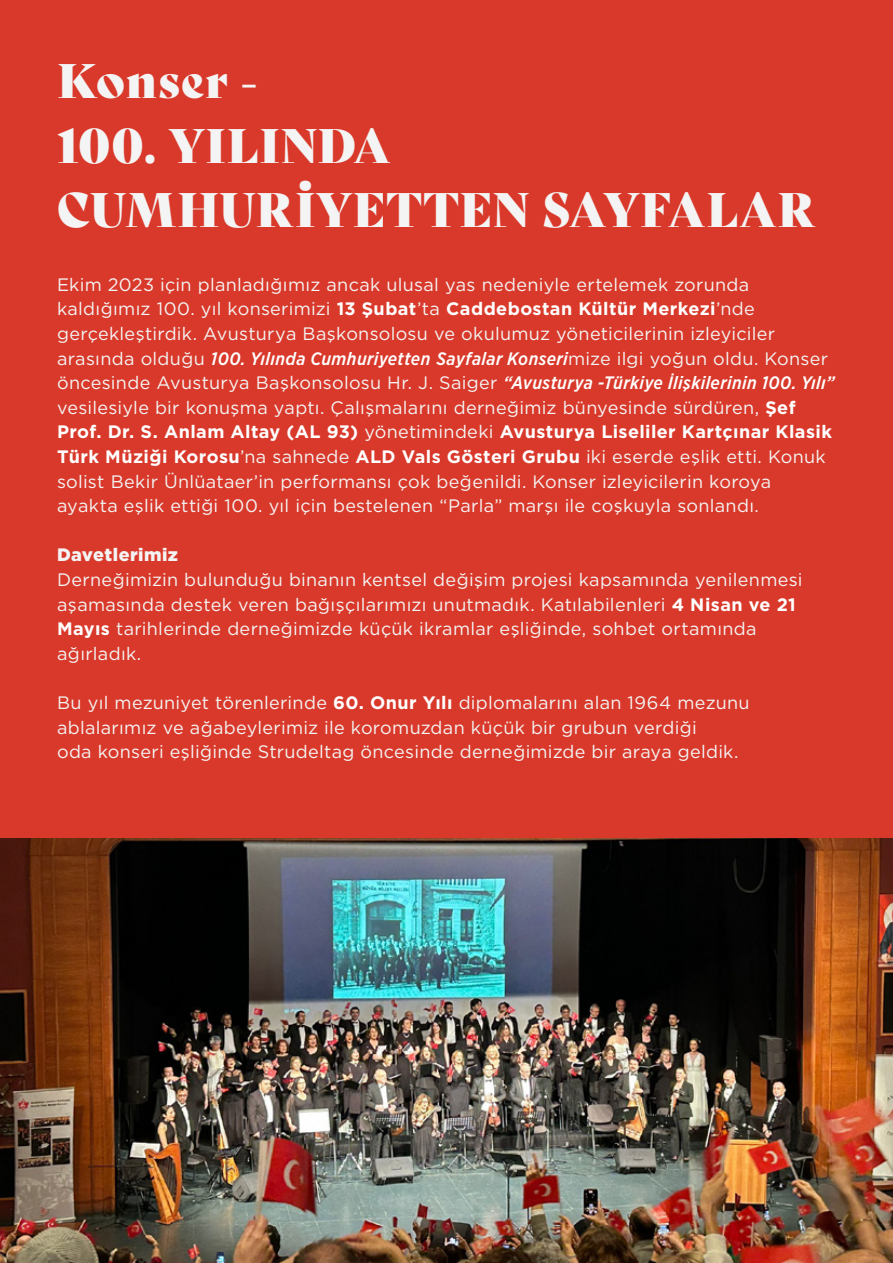
<style>
.page{position:relative;width:893px;height:1263px;background:#fff}
.page>*{position:absolute;margin:0;border:0;box-sizing:border-box;transform-origin:0 0}
.t1{font:47.1px/64.5px "Bely Display";color:#f4f4f4}
.t2{font:18px/24.6px "Gotham";letter-spacing:.015em;color:#f4f4f4}
.t3{font:18px/24.6px "Gotham Bold Tr";letter-spacing:.02em;color:#fff}
.t4{font:italic 500 18px "Gotham Narrow";letter-spacing:.02em;color:#fff}
.t5{font:900 18px "Gotham";letter-spacing:.025em;color:#f4f4f4}
.s1{font-family:"Gotham Bold Tr";color:#fff}
.s2{font-family:"Gotham";font-weight:400;font-style:normal;color:#f4f4f4}
.s3{font-family:"Gotham Narrow";font-weight:500;font-style:italic;color:#fff}
.s4{font-family:"Gotham";color:#f4f4f4}
</style>
<div class="page">
<img style="left:0;top:837px;width:893px;height:426px">
<div style="left:0;top:0;width:893px;height:837px;background:#d9392a"></div>
<h1 class="t1" style="left:57px;top:45px;width:759px">Konser -<br>100. YILINDA<br>CUMHURİYETTEN SAYFALAR</h1>
<p class="t2" style="left:57px;top:272px;width:719px">Ekim 2023 için planladığımız ancak ulusal yas nedeniyle ertelemek zorunda kaldığımız 100. yıl konserimizi <span class="s1">13 Şubat</span>’ta <span class="s1">Caddebostan Kültür Merkezi</span>’nde gerçekleştirdik. Avusturya Başkonsolosu ve okulumuz yöneticilerinin izleyiciler</p>
<p class="t4" style="left:57px;top:347px;width:773px"><span class="s2">arasında olduğu</span> 100. Yılında Cumhuriyetten Sayfalar Konseri<span class="s2">mize ilgi yoğun oldu. Konser</span></p>
<p class="t2" style="left:57px;top:370px;width:779px">öncesinde Avusturya Başkonsolosu Hr. J. Saiger <span class="s3">“Avusturya -Türkiye İlişkilerinin 100. Yılı” </span>vesilesiyle bir konuşma yaptı. Çalışmalarını derneğimiz bünyesinde sürdüren, <span class="s1">Şef</span></p>
<p class="t3" style="left:57px;top:420px;width:776px">Prof. Dr. S. Anlam Altay (AL 93) <span class="s4">yönetimindeki</span> Avusturya Liseliler Kartçınar Klasik<br>Türk Müziği Korosu<span class="s4">’na sahnede</span> ALD Vals Gösteri Grubu <span class="s4">iki eserde eşlik etti. Konuk</span></p>
<p class="t2" style="left:57px;top:469px;width:716px">solist Bekir Ünlüataer’in performansı çok beğenildi. Konser izleyicilerin koroya ayakta eşlik ettiği 100. yıl için bestelenen “Parla” marşı ile coşkuyla sonlandı.</p>
<p class="t5" style="left:57px;top:543px;width:123px">Davetlerimiz</p>
<p class="t2" style="left:57px;top:567px;width:747px">Derneğimizin bulunduğu binanın kentsel değişim projesi kapsamında yenilenmesi aşamasında destek veren bağışçılarımızı unutmadık. Katılabilenleri <span class="s1">4 Nisan ve 21<br>Mayıs</span> tarihlerinde derneğimizde küçük ikramlar eşliğinde, sohbet ortamında ağırladık.</p>
<p class="t2" style="left:57px;top:690px;width:694px">Bu yıl mezuniyet törenlerinde <span class="s1">60. Onur Yılı</span> diplomalarını alan 1964 mezunu ablalarımız ve ağabeylerimiz ile koromuzdan küçük bir grubun verdiği<br>oda konseri eşliğinde Strudeltag öncesinde derneğimizde bir araya geldik.</p>
</div>
